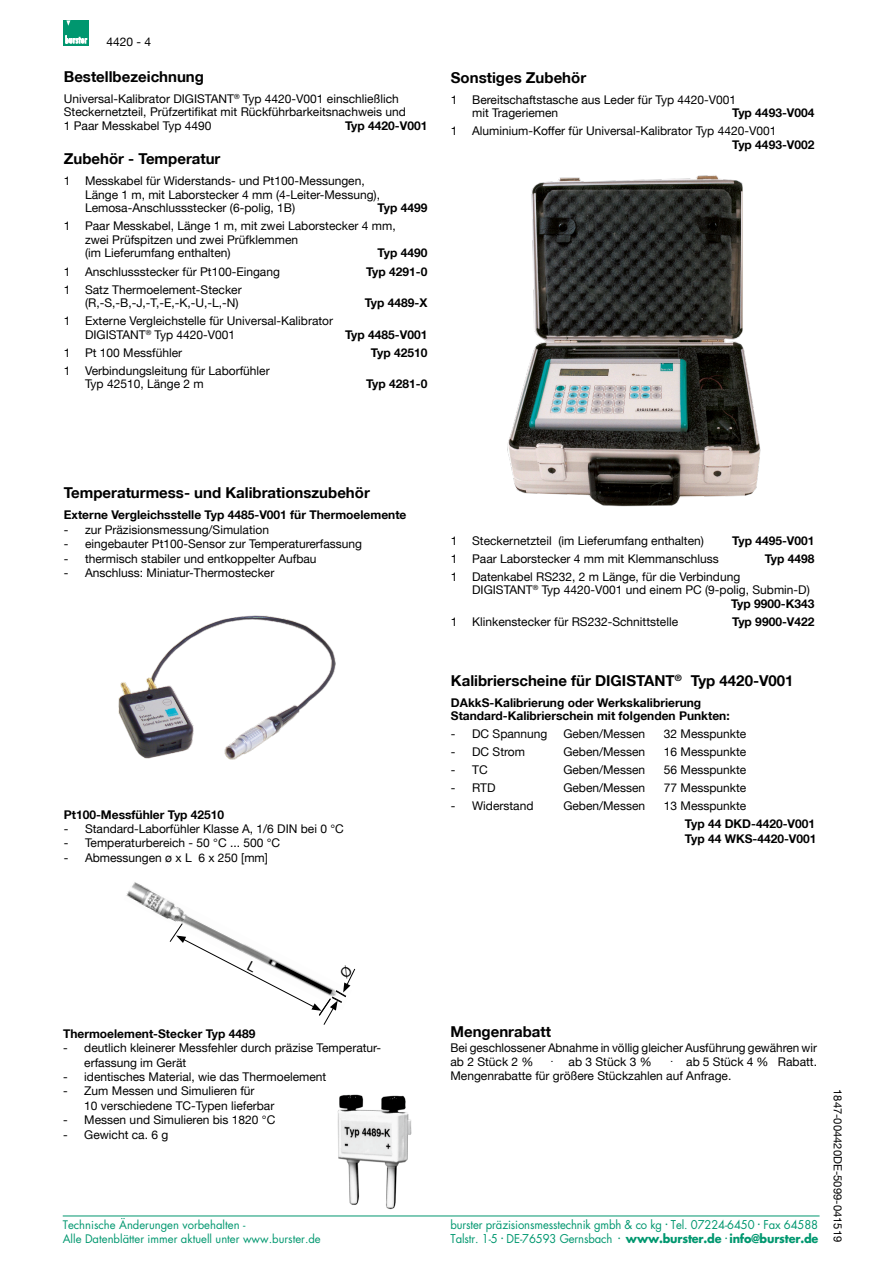
<style>
.page{position:relative;width:893px;height:1263px;background:#fff}
.page>*{position:absolute;margin:0;border:0;box-sizing:border-box;transform-origin:0 0}
.t1{font:700 15px "Helvetica Neue LT";color:#000}
.t2{font:12px/13.5px "Helvetica Neue LT";color:#000}
.t3{font:700 12px/13.5px "Helvetica Neue LT";color:#000}
.t4{font:11.85px/13.5px "Futura LT";letter-spacing:-.01em;color:#00976f;scale:.95 1}
.t5{font:11.55px/13.5px "Futura LT";color:#00976f}
.t6{font:11.25px "Helvetica Neue LT";color:#000}
.t7{font:700 7.05px "Helvetica Neue LT";color:#000}
.s1{font-weight:700}
</style>
<div class="page">
<img style="left:337px;top:1094px;width:75px;height:116px">
<img style="left:119px;top:615px;width:217px;height:144px">
<img style="left:507px;top:175px;width:254px;height:332px">
<img style="left:126px;top:882px;width:73px;height:40px">
<hr style="left:63px;top:1215px;width:756px;height:1px;background:#00976f">
<div style="left:63px;top:21px;width:26px;height:25px;background:#00976f"></div>
<svg style="left:66px;top:20px;width:4px;height:6px"></svg>
<svg style="left:65px;top:35px;width:23px;height:9px"></svg>
<svg style="left:169px;top:922px;width:187px;height:103px"></svg>
<p class="t2" style="left:106px;top:35px;width:46px">4420 - 4</p>
<p class="t1" style="left:64px;top:67px;width:142px">Bestellbezeichnung</p>
<p class="t2" style="left:64px;top:92px;width:344px">Universal-Kalibrator DIGISTANT<sup>®</sup> Typ 4420-V001 einschließlich<br>Steckernetzteil, Prüfzertifikat mit Rückführbarkeitsnachweis und<br>1 Paar Messkabel Typ 4490</p>
<p class="t3" style="left:345px;top:119px;width:84px">Typ 4420-V001</p>
<p class="t1" style="left:64px;top:150px;width:158px">Zubehör - Temperatur</p>
<p class="t2" style="left:85px;top:174px;width:297px;text-indent:-21px">1 Messkabel für Widerstands- und Pt100-Messungen,<br>Länge 1 m, mit Laborstecker 4 mm (4-Leiter-Messung),<br>Lemosa-Anschlussstecker (6-polig, 1B)</p>
<p class="t3" style="left:378px;top:201px;width:51px">Typ 4499</p>
<p class="t2" style="left:85px;top:219px;width:312px;text-indent:-21px">1 Paar Messkabel, Länge 1 m, mit zwei Laborstecker 4 mm, zwei Prüfspitzen und zwei Prüfklemmen<br>(im Lieferumfang enthalten)</p>
<p class="t3" style="left:378px;top:246px;width:51px">Typ 4490</p>
<p class="t2" style="left:64px;top:264px;width:218px">1 Anschlussstecker für Pt100-Eingang</p>
<p class="t3" style="left:366px;top:264px;width:63px">Typ 4291-0</p>
<p class="t2" style="left:64px;top:282px;width:179px;text-align:right">1 Satz Thermoelement-Stecker (R,-S,-B,-J,-T,-E,-K,-U,-L,-N)</p>
<p class="t3" style="left:365px;top:296px;width:64px">Typ 4489-X</p>
<p class="t2" style="left:85px;top:314px;width:250px;text-indent:-21px">1 Externe Vergleichstelle für Universal-Kalibrator<br>DIGISTANT<sup>®</sup> Typ 4420-V001</p>
<p class="t3" style="left:345px;top:327px;width:84px">Typ 4485-V001</p>
<p class="t2" style="left:64px;top:345px;width:120px">1 Pt 100 Messfühler</p>
<p class="t3" style="left:371px;top:345px;width:58px">Typ 42510</p>
<p class="t2" style="left:85px;top:363px;width:186px;text-indent:-21px">1 Verbindungsleitung für Laborfühler<br>Typ 42510, Länge 2 m</p>
<p class="t3" style="left:366px;top:377px;width:63px">Typ 4281-0</p>
<p class="t1" style="left:451px;top:68px;width:137px">Sonstiges Zubehör</p>
<p class="t2" style="left:472px;top:92px;width:266px;text-indent:-21px">1 Bereitschaftstasche aus Leder für Typ 4420-V001 mit Trageriemen</p>
<p class="t3" style="left:732px;top:106px;width:84px">Typ 4493-V004</p>
<p class="t2" style="left:451px;top:124px;width:327px">1 Aluminium-Koffer für Universal-Kalibrator Typ 4420-V001</p>
<p class="t3" style="left:732px;top:137px;width:84px">Typ 4493-V002</p>
<p class="t1" style="left:64px;top:484px;width:308px">Temperaturmess- und Kalibrationszubehör</p>
<p class="t3" style="left:64px;top:508px;width:344px">Externe Vergleichsstelle Typ 4485-V001 für Thermoelemente</p>
<p class="t2" style="left:64px;top:523px;width:207px">- zur Präzisionsmessung/Simulation</p>
<p class="t2" style="left:64px;top:537px;width:300px">- eingebauter Pt100-Sensor zur Temperaturerfassung</p>
<p class="t2" style="left:64px;top:551px;width:254px">- thermisch stabiler und entkoppelter Aufbau</p>
<p class="t2" style="left:64px;top:566px;width:212px">- Anschluss: Miniatur-Thermostecker</p>
<p class="t3" style="left:64px;top:807px;width:162px">Pt100-Messfühler Typ 42510</p>
<p class="t2" style="left:64px;top:822px;width:282px">- Standard-Laborfühler Klasse A, 1/6 DIN bei 0 °C</p>
<p class="t2" style="left:64px;top:836px;width:218px">- Temperaturbereich - 50 °C ... 500 °C</p>
<p class="t2" style="left:64px;top:851px;width:206px">- Abmessungen ø x L 6 x 250 [mm]</p>
<p class="t2" style="left:451px;top:533px;width:255px">1 Steckernetzteil (im Lieferumfang enthalten)</p>
<p class="t3" style="left:732px;top:533px;width:84px">Typ 4495-V001</p>
<p class="t2" style="left:451px;top:551px;width:269px">1 Paar Laborstecker 4 mm mit Klemmanschluss</p>
<p class="t3" style="left:765px;top:551px;width:51px">Typ 4498</p>
<p class="t2" style="left:451px;top:569px;width:291px">1 Datenkabel RS232, 2 m Länge, für die Verbindung</p>
<p class="t2" style="left:472px;top:583px;width:339px">DIGISTANT<sup>®</sup> Typ 4420-V001 und einem PC (9-polig, Submin-D)</p>
<p class="t3" style="left:731px;top:596px;width:85px">Typ 9900-K343</p>
<p class="t2" style="left:451px;top:614px;width:229px">1 Klinkenstecker für RS232-Schnittstelle</p>
<p class="t3" style="left:732px;top:614px;width:84px">Typ 9900-V422</p>
<p class="t1" style="left:451px;top:671px;width:344px">Kalibrierscheine für DIGISTANT<sup>®</sup> Typ 4420-V001</p>
<p class="t3" style="left:451px;top:695px;width:280px">DAkkS-Kalibrierung oder Werkskalibrierung<br>Standard-Kalibrierschein mit folgenden Punkten:</p>
<p class="t2" style="left:451px;top:727px;width:98px">- DC Spannung</p>
<p class="t2" style="left:563px;top:727px;width:83px">Geben/Messen</p>
<p class="t2" style="left:664px;top:727px;width:84px">32 Messpunkte</p>
<p class="t2" style="left:451px;top:745px;width:76px">- DC Strom</p>
<p class="t2" style="left:563px;top:745px;width:83px">Geben/Messen</p>
<p class="t2" style="left:664px;top:745px;width:84px">16 Messpunkte</p>
<p class="t2" style="left:451px;top:763px;width:38px">- TC</p>
<p class="t2" style="left:563px;top:763px;width:83px">Geben/Messen</p>
<p class="t2" style="left:664px;top:763px;width:84px">56 Messpunkte</p>
<p class="t2" style="left:451px;top:781px;width:46px">- RTD</p>
<p class="t2" style="left:563px;top:781px;width:83px">Geben/Messen</p>
<p class="t2" style="left:664px;top:781px;width:84px">77 Messpunkte</p>
<p class="t2" style="left:451px;top:799px;width:84px">- Widerstand</p>
<p class="t2" style="left:563px;top:799px;width:83px">Geben/Messen</p>
<p class="t2" style="left:664px;top:799px;width:84px">13 Messpunkte</p>
<p class="t3" style="left:685px;top:816px;width:133px;line-height:14.4px">Typ 44 DKD-4420-V001<br>Typ 44 WKS-4420-V001</p>
<p class="t3" style="left:63px;top:1026px;width:194px">Thermoelement-Stecker Typ 4489</p>
<p class="t2" style="left:84px;top:1040px;width:298px;line-height:14.4px;text-indent:-21px">- deutlich kleinerer Messfehler durch präzise Temperatur&shy;erfassung im Gerät</p>
<p class="t2" style="left:63px;top:1070px;width:265px">- identisches Material, wie das Thermoelement</p>
<p class="t2" style="left:84px;top:1084px;width:192px;line-height:14.4px;text-indent:-21px">- Zum Messen und Simulieren für<br>10 verschiedene TC-Typen lieferbar</p>
<p class="t2" style="left:63px;top:1113px;width:214px">- Messen und Simulieren bis 1820 °C</p>
<p class="t2" style="left:63px;top:1127px;width:107px">- Gewicht ca. 6 g</p>
<p class="t1" style="left:450px;top:1022px;width:102px">Mengenrabatt</p>
<p class="t2" style="left:450px;top:1040px;width:368px;line-height:14.4px">Bei geschlossener Abnahme in völlig gleicher Ausführung gewähren wir ab 2 Stück 2 %</p>
<p class="t2" style="left:450px;top:1054px;width:368px;line-height:14.4px;text-indent:220px"><sup>.</sup> ab 5 Stück 4 % Rabatt.<br>Mengenrabatte für größere Stückzahlen auf Anfrage.</p>
<p class="t7" style="left:551px;top:1055px;width:3px">.</p>
<p class="t2" style="left:569px;top:1055px;width:85px">ab 3 Stück 3 %</p>
<p class="t5" style="left:63px;top:1218px;width:260px">Technische Änderungen vorbehalten -<br>Alle Datenblätter immer aktuell unter www.burster.de</p>
<p class="t4" style="left:450px;top:1218px;width:389px">burster präzisionsmesstechnik gmbh &amp; co kg <sup>.</sup> Tel. 07224-6450 <sup>.</sup> Fax 64588<br>Talstr. 1-5 <sup>.</sup> DE-76593 Gernsbach <sup>.</sup> <span class="s1">www.burster.de</span> <sup>.</sup> <span class="s1">info@burster.de</span></p>
<p class="t6" style="left:844px;top:1089px;width:155px;rotate:90deg">1847-004420DE-5099-041519</p>
</div>
